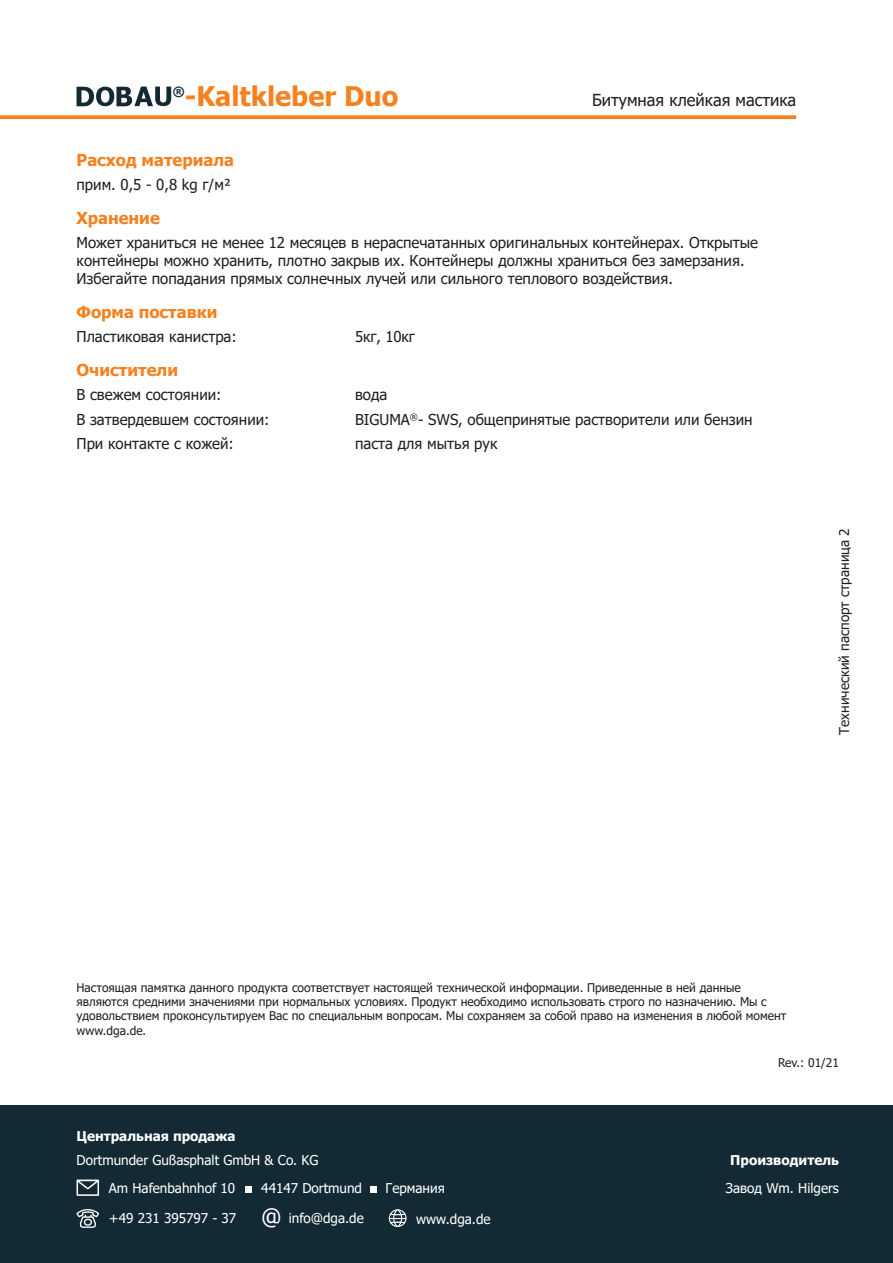
<style>
.page{position:relative;width:893px;height:1263px;background:#fff}
.page>*{position:absolute;margin:0;border:0;box-sizing:border-box;transform-origin:0 0}
.t1{font:700 27px "Tahoma";color:#f58220}
.t2{font:700 16.5px "Tahoma";color:#f58220}
.t3{font:16.5px "Tahoma";color:#231f20}
.t4{font:15px/18px "Tahoma";color:#231f20}
.t5{font:13.5px/28.2px "Tahoma";color:#fff}
.t6{font:700 13.5px "Tahoma";color:#fff}
.t7{font:13.5px "Tahoma";color:#231f20}
.t8{font:700 12.9px "Tahoma";color:#132a35}
.t9{font:12px/14.4px "Tahoma";color:#231f20}
.s1{font-size:22.5px}
</style>
<div class="page">
<svg style="left:0;top:115px;width:796px;height:4px;background:#f58b31"></svg>
<svg style="left:77px;top:87px;width:94px;height:19px"></svg>
<div style="left:0;top:1106px;width:893px;height:157px;background:#132a35"></div>
<svg style="left:77px;top:1180px;width:22px;height:16px"></svg>
<div style="left:245px;top:1186px;width:6px;height:7px;background:#fff"></div>
<svg style="left:77px;top:1209px;width:22px;height:19px"></svg>
<div style="left:371px;top:1186px;width:6px;height:7px;background:#fff"></div>
<div style="left:389px;top:1209px;width:17px;height:18px;border:1px solid #fff;border-radius:50%"></div>
<div style="left:393px;top:1209px;width:9px;height:18px;border:1px solid #fff;border-radius:50%"></div>
<svg style="left:389px;top:1212px;width:17px;height:12px"></svg>
<h1 class="t1" style="left:185px;top:78px;width:215px">-Kaltkleber Duo</h1>
<p class="t8" style="left:173px;top:83px;width:13px">®</p>
<p class="t3" style="left:592px;top:89px;width:206px">Битумная клейкая мастика</p>
<p class="t2" style="left:77px;top:148px;width:159px">Pасход материала</p>
<p class="t4" style="left:77px;top:176px;width:156px">прим. 0,5 - 0,8 kg г/м²</p>
<p class="t2" style="left:77px;top:206px;width:85px">Хранение</p>
<p class="t4" style="left:77px;top:234px;width:683px">Может храниться не менее 12 месяцев в нераспечатанных оригинальных контейнерах. Открытые контейнеры можно хранить, плотно закрыв их. Контейнеры должны храниться без замерзания.<br>Избегайте попадания прямых солнечных лучей или сильного теплового воздействия.</p>
<p class="t2" style="left:77px;top:300px;width:142px">Форма поставки</p>
<p class="t4" style="left:77px;top:329px;width:162px">Пластиковая канистра:</p>
<p class="t4" style="left:355px;top:329px;width:61px">5кг, 10кг</p>
<p class="t2" style="left:77px;top:358px;width:103px">Очистители</p>
<p class="t4" style="left:77px;top:387px;width:147px">В свежем состоянии:</p>
<p class="t4" style="left:355px;top:387px;width:34px">вода</p>
<p class="t4" style="left:77px;top:411px;width:194px">В затвердевшем состоянии:</p>
<p class="t4" style="left:355px;top:411px;width:399px">BIGUMA<sup>®</sup>- SWS, общепринятые растворители или бензин</p>
<p class="t4" style="left:77px;top:435px;width:159px">При контакте с кожей:</p>
<p class="t4" style="left:355px;top:435px;width:144px">паста для мытья рук</p>
<p class="t7" style="left:835px;top:735px;width:208px;rotate:-90deg">Технический паспорт страница 2</p>
<p class="t9" style="left:77px;top:980px;width:711px">Настоящая памятка данного продукта соответствует настоящей технической информации. Приведенные в ней данные являются средними значениями при нормальных условиях. Продукт необходимо использовать строго по назначению. Мы с удовольствием проконсультируем Вас по специальным вопросам. Мы сохраняем за собой право на изменения в любой момент www.dga.de.</p>
<p class="t6" style="left:77px;top:1127px;width:160px">Центральная продажа</p>
<p class="t5" style="left:109px;top:1146px;width:211px;text-indent:-32px">Dortmunder Gußasphalt GmbH &amp; Co. KG<br>Am Hafenbahnhof 10</p>
<p class="t5" style="left:261px;top:1175px;width:102px">44147 Dortmund</p>
<p class="t5" style="left:109px;top:1205px;width:256px">+49 231 395797 - 37 <span class="s1">@</span> info@dga.de</p>
<p class="t5" style="left:385px;top:1175px;width:61px">Германия</p>
<p class="t5" style="left:416px;top:1205px;width:76px">www.dga.de</p>
<p class="t9" style="left:778px;top:1056px;width:62px">Rev.: 01/21</p>
<p class="t6" style="left:730px;top:1150px;width:110px">Производитель</p>
<p class="t5" style="left:726px;top:1175px;width:115px">Завод Wm. Hilgers</p>
</div>
